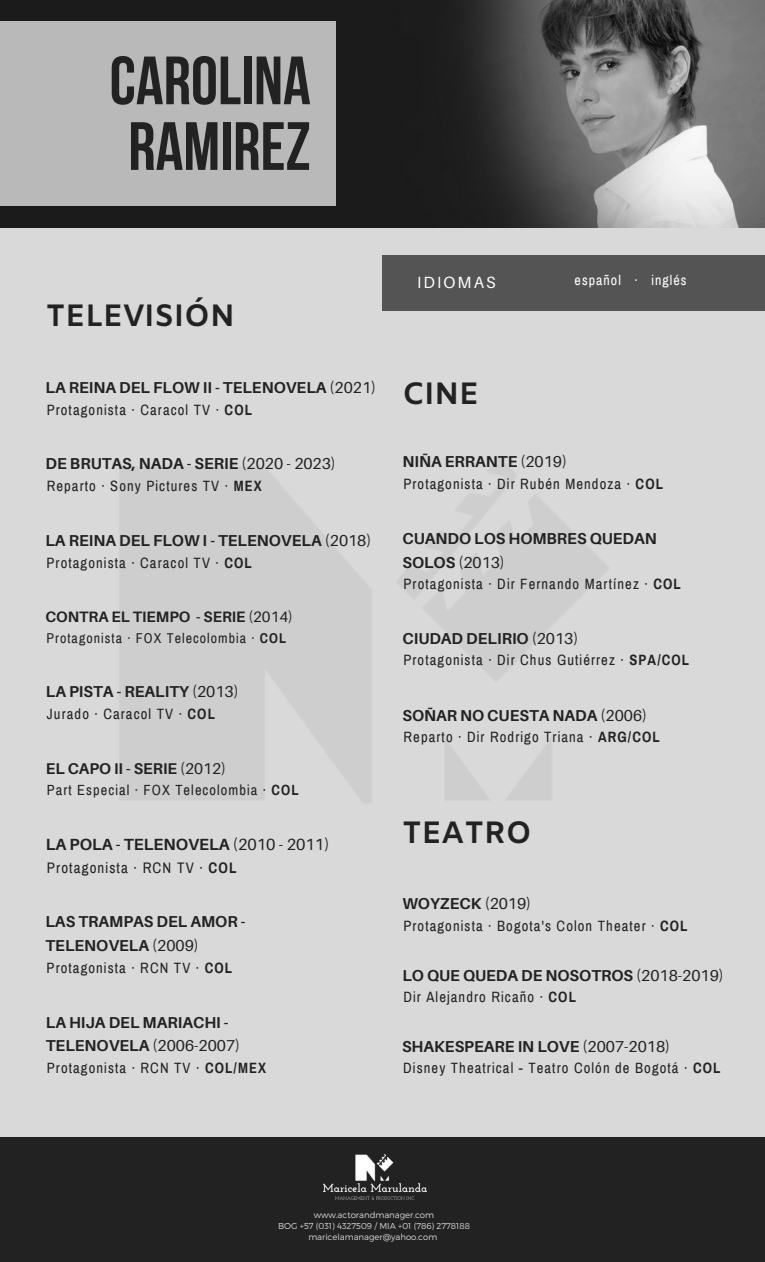
<style>
.page{position:relative;width:765px;height:1262px;background:#d9d9d9}
.page>*{position:absolute;margin:0;border:0;box-sizing:border-box;transform-origin:0 0}
.t1{font:700 68.12px "Bebas Neue";color:#222}
.t2{font:700 30.88px "Amiko";color:#222}
.t3{font:16.25px "Aileron";letter-spacing:.13em;color:#fff}
.t4{font:700 16.12px "Aileron";color:#222}
.t5{font:700 15.75px/23.8px "Aileron";color:#222}
.t6{font:700 15.62px "Aileron";color:#222}
.t7{font:700 15.12px "Aileron";color:#222}
.t8{font:14.88px "Archivo Narrow";letter-spacing:.075em;color:#222}
.t9{font:14.62px "Archivo Narrow";letter-spacing:.075em;color:#222}
.t10{font:14.38px "Archivo Narrow";letter-spacing:.075em;color:#222}
.t11{font:13.88px "Archivo Narrow";letter-spacing:.075em;color:#222}
.t12{font:13.88px "Archivo Narrow";letter-spacing:.075em;color:#fff}
.t13{font:300 8.5px "Montserrat";color:#d9d9d9}
.s1{font-weight:400}
.s2{font-weight:700}
</style>
<div class="page">
<div style="left:0;top:1137px;width:765px;height:125px;background:#222"></div>
<img style="left:324px;top:1154px;width:103px;height:45px">
<img style="left:0;top:0;width:765px;height:228px">
<div style="left:0;top:21px;width:336px;height:184px;background:#b9b9b9"></div>
<div style="left:383px;top:255px;width:382px;height:56px;background:#545454"></div>
<p class="t1" style="left:110px;top:53px;width:203px">CAROLINA</p>
<p class="t1" style="left:128px;top:119px;width:184px">RAMIREZ</p>
<p class="t2" style="left:46px;top:298px;width:190px">TELEVISIÓN</p>
<p class="t5" style="left:46px;top:375px;width:332px">LA REINA DEL FLOW II - TELENOVELA <span class="s1">(2021)</span></p>
<p class="t9" style="left:47px;top:402px;width:207px">Protagonista · Caracol TV · <span class="s2">COL</span></p>
<p class="t5" style="left:46px;top:452px;width:292px">DE BRUTAS, NADA - SERIE <span class="s1">(2020 - 2023)</span></p>
<p class="t9" style="left:47px;top:478px;width:217px">Reparto · Sony Pictures TV · <span class="s2">MEX</span></p>
<p class="t5" style="left:45px;top:528px;width:328px">LA REINA DEL FLOW I - TELENOVELA <span class="s1">(2018)</span></p>
<p class="t9" style="left:47px;top:555px;width:207px">Protagonista · Caracol TV · <span class="s2">COL</span></p>
<p class="t7" style="left:45px;top:607px;width:249px">CONTRA EL TIEMPO - SERIE <span class="s1">(2014)</span></p>
<p class="t11" style="left:47px;top:631px;width:241px">Protagonista · FOX Telecolombia · <span class="s2">COL</span></p>
<p class="t5" style="left:46px;top:680px;width:194px">LA PISTA - REALITY <span class="s1">(2013)</span></p>
<p class="t9" style="left:47px;top:706px;width:170px">Jurado · Caracol TV · <span class="s2">COL</span></p>
<p class="t6" style="left:46px;top:758px;width:182px">EL CAPO II - SERIE <span class="s1">(2012)</span></p>
<p class="t10" style="left:47px;top:783px;width:253px">Part Especial · FOX Telecolombia · <span class="s2">COL</span></p>
<p class="t4" style="left:46px;top:834px;width:285px">LA POLA - TELENOVELA <span class="s1">(2010 - 2011)</span></p>
<p class="t8" style="left:47px;top:859px;width:191px">Protagonista · RCN TV · <span class="s2">COL</span></p>
<p class="t5" style="left:45px;top:910px;width:201px">LAS TRAMPAS DEL AMOR -<br>TELENOVELA <span class="s1">(2009)</span></p>
<p class="t9" style="left:47px;top:960px;width:187px">Protagonista · RCN TV · <span class="s2">COL</span></p>
<p class="t5" style="left:46px;top:1010px;width:196px">LA HIJA DEL MARIACHI -<br>TELENOVELA <span class="s1">(2006-2007)</span></p>
<p class="t9" style="left:47px;top:1060px;width:221px">Protagonista · RCN TV · <span class="s2">COL/MEX</span></p>
<p class="t3" style="left:417px;top:272px;width:80px">IDIOMAS</p>
<p class="t12" style="left:575px;top:273px;width:114px">español · inglés</p>
<p class="t2" style="left:402px;top:376px;width:78px">CINE</p>
<p class="t5" style="left:402px;top:450px;width:166px">NIÑA ERRANTE <span class="s1">(2019)</span></p>
<p class="t9" style="left:403px;top:476px;width:261px">Protagonista · Dir Rubén Mendoza · <span class="s2">COL</span></p>
<p class="t5" style="left:402px;top:526px;width:256px">CUANDO LOS HOMBRES QUEDAN<br>SOLOS <span class="s1">(2013)</span></p>
<p class="t9" style="left:404px;top:576px;width:279px">Protagonista · Dir Fernando Martínez · <span class="s2">COL</span></p>
<p class="t5" style="left:402px;top:626px;width:177px">CIUDAD DELIRIO <span class="s1">(2013)</span></p>
<p class="t9" style="left:403px;top:652px;width:287px">Protagonista · Dir Chus Gutiérrez · <span class="s2">SPA/COL</span></p>
<p class="t5" style="left:402px;top:703px;width:246px">SOÑAR NO CUESTA NADA <span class="s1">(2006)</span></p>
<p class="t9" style="left:404px;top:729px;width:258px">Reparto · Dir Rodrigo Triana · <span class="s2">ARG/COL</span></p>
<p class="t2" style="left:402px;top:814px;width:131px">TEATRO</p>
<p class="t5" style="left:402px;top:892px;width:130px">WOYZECK <span class="s1">(2019)</span></p>
<p class="t9" style="left:403px;top:918px;width:286px">Protagonista · Bogota's Colon Theater · <span class="s2">COL</span></p>
<p class="t5" style="left:402px;top:963px;width:323px">LO QUE QUEDA DE NOSOTROS <span class="s1">(2018-2019)</span></p>
<p class="t9" style="left:403px;top:989px;width:174px">Dir Alejandro Ricaño · <span class="s2">COL</span></p>
<p class="t5" style="left:402px;top:1034px;width:270px">SHAKESPEARE IN LOVE <span class="s1">(2007-2018)</span></p>
<p class="t9" style="left:403px;top:1060px;width:319px">Disney Theatrical - Teatro Colón de Bogotá · <span class="s2">COL</span></p>
<p class="t13" style="left:314px;top:1209px;width:122px">www.actorandmanager.com</p>
<p class="t13" style="left:278px;top:1220px;width:193px">BOG +57 (031) 4327509 / MIA +01 (786) 2778188</p>
<p class="t13" style="left:308px;top:1232px;width:130px">maricelamanager@yahoo.com</p>
</div>
